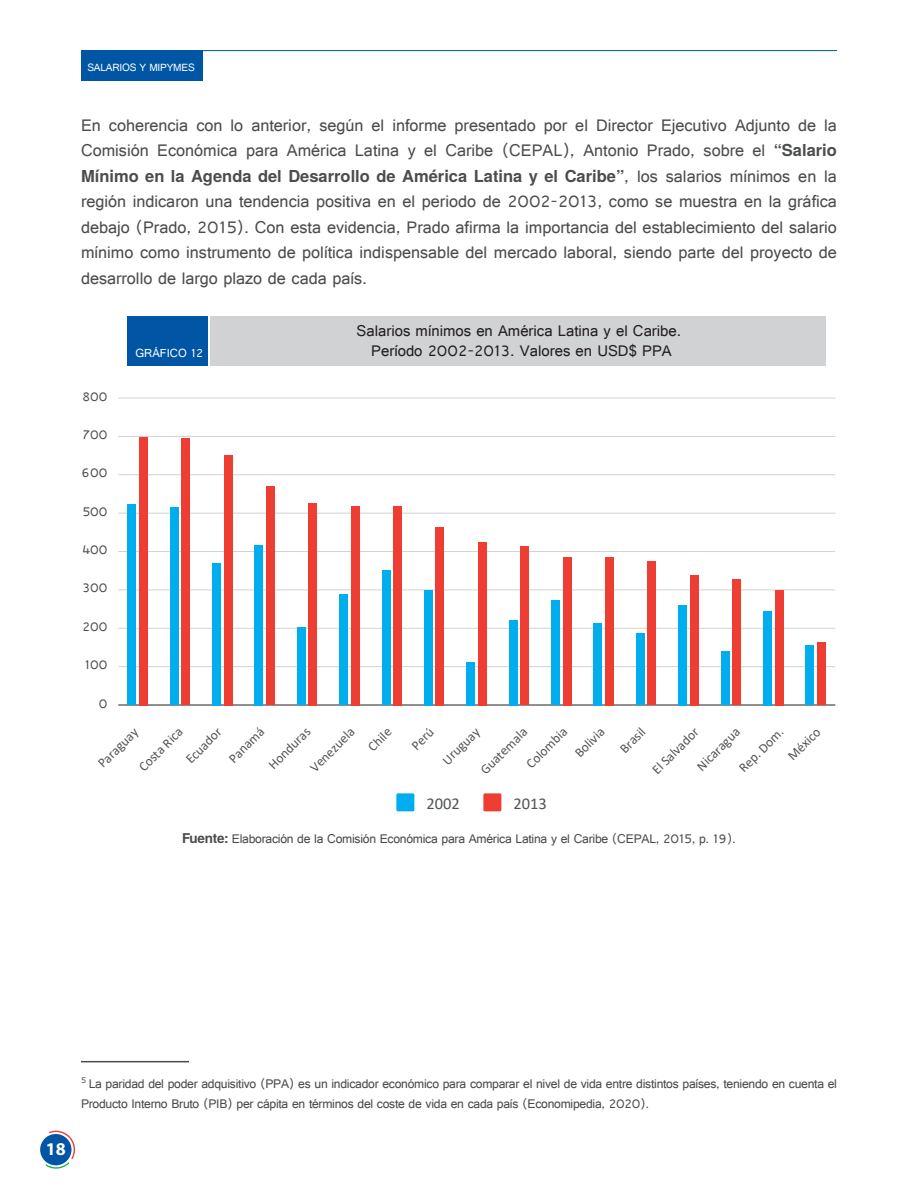
<style>
.page{position:relative;width:918px;height:1188px;background:#fff}
.page>*{position:absolute;margin:0;border:0;box-sizing:border-box;transform-origin:0 0}
.t1{font:18px/25.5px "Raavi";color:#4b4c4d}
.t2{font:700 18px "Myriad Pro";color:#fff}
.t3{font:700 16.5px "Te X Gyre Heros";color:#4b4c4d}
.t4{font:16.5px "Raavi";color:#231f20}
.t5{font:16.5px "Calibri";color:#515456}
.t6{font:13.5px/19.5px "Raavi";letter-spacing:-.02em;color:#4b4c4d}
.t7{font:13.5px/28.8px "Calibri";color:#515456}
.t8{font:12.45px "Raavi";color:#fff}
.t9{font:11.25px "Raavi";letter-spacing:-.02em;color:#fff}
.s1{font-family:"Te X Gyre Heros";font-weight:700;font-size:16.5px}
.s2{font-family:"Raavi";font-weight:400;font-size:18px}
.s3{font-family:"Te X Gyre Heros";font-weight:700}
</style>
<div class="page">
<hr style="left:180px;top:50px;width:657px;height:1px;background:#0155a5">
<div style="left:40px;top:1134px;width:31px;height:31px;background:#0155a5;border-radius:50%"></div>
<svg style="left:46px;top:1131px;width:29px;height:38px"></svg>
<div style="left:81px;top:50px;width:121px;height:31px;background:#0155a5"></div>
<hr style="left:81px;top:1061px;width:108px;height:1px;background:#4b4c4d">
<div style="left:210px;top:316px;width:616px;height:50px;background:#d1d2d4"></div>
<div style="left:127px;top:316px;width:81px;height:50px;background:#0155a5"></div>
<hr style="left:118px;top:666px;width:717px;height:1px;background:#d1d2d4">
<hr style="left:118px;top:628px;width:717px;height:1px;background:#d1d2d4">
<hr style="left:118px;top:590px;width:717px;height:1px;background:#d1d2d4">
<hr style="left:118px;top:551px;width:717px;height:1px;background:#d1d2d4">
<hr style="left:118px;top:513px;width:717px;height:1px;background:#d1d2d4">
<hr style="left:118px;top:474px;width:717px;height:1px;background:#d1d2d4">
<hr style="left:118px;top:436px;width:717px;height:1px;background:#d1d2d4">
<hr style="left:118px;top:398px;width:717px;height:1px;background:#d1d2d4">
<hr style="left:118px;top:705px;width:717px;height:1px;background:#231f20">
<div style="left:594px;top:623px;width:8px;height:82px;background:#00aeef"></div>
<div style="left:605px;top:557px;width:9px;height:148px;background:#ee3e34"></div>
<div style="left:636px;top:633px;width:9px;height:72px;background:#00aeef"></div>
<div style="left:648px;top:561px;width:8px;height:144px;background:#ee3e34"></div>
<div style="left:551px;top:600px;width:9px;height:105px;background:#00aeef"></div>
<div style="left:563px;top:557px;width:8px;height:148px;background:#ee3e34"></div>
<div style="left:170px;top:507px;width:8px;height:198px;background:#00aeef"></div>
<div style="left:181px;top:438px;width:9px;height:267px;background:#ee3e34"></div>
<div style="left:212px;top:563px;width:9px;height:142px;background:#00aeef"></div>
<div style="left:224px;top:455px;width:8px;height:250px;background:#ee3e34"></div>
<div style="left:678px;top:605px;width:9px;height:100px;background:#00aeef"></div>
<div style="left:690px;top:575px;width:9px;height:130px;background:#ee3e34"></div>
<div style="left:509px;top:620px;width:9px;height:85px;background:#00aeef"></div>
<div style="left:520px;top:546px;width:9px;height:159px;background:#ee3e34"></div>
<div style="left:297px;top:627px;width:9px;height:78px;background:#00aeef"></div>
<div style="left:308px;top:503px;width:9px;height:202px;background:#ee3e34"></div>
<div style="left:763px;top:611px;width:9px;height:94px;background:#00aeef"></div>
<div style="left:775px;top:590px;width:8px;height:115px;background:#ee3e34"></div>
<div style="left:805px;top:645px;width:9px;height:60px;background:#00aeef"></div>
<div style="left:817px;top:642px;width:9px;height:63px;background:#ee3e34"></div>
<div style="left:721px;top:651px;width:8px;height:54px;background:#00aeef"></div>
<div style="left:732px;top:579px;width:9px;height:126px;background:#ee3e34"></div>
<div style="left:254px;top:545px;width:9px;height:160px;background:#00aeef"></div>
<div style="left:266px;top:486px;width:9px;height:219px;background:#ee3e34"></div>
<div style="left:424px;top:590px;width:9px;height:115px;background:#00aeef"></div>
<div style="left:436px;top:527px;width:8px;height:178px;background:#ee3e34"></div>
<div style="left:339px;top:594px;width:9px;height:111px;background:#00aeef"></div>
<div style="left:351px;top:506px;width:9px;height:199px;background:#ee3e34"></div>
<div style="left:466px;top:662px;width:9px;height:43px;background:#00aeef"></div>
<div style="left:478px;top:542px;width:9px;height:163px;background:#ee3e34"></div>
<div style="left:127px;top:504px;width:9px;height:201px;background:#00aeef"></div>
<div style="left:139px;top:437px;width:9px;height:268px;background:#ee3e34"></div>
<div style="left:382px;top:570px;width:8px;height:135px;background:#00aeef"></div>
<div style="left:393px;top:506px;width:9px;height:199px;background:#ee3e34"></div>
<div style="left:396px;top:793px;width:18px;height:18px;background:#00aeef;border-radius:2px"></div>
<div style="left:483px;top:793px;width:18px;height:18px;background:#ee3e34;border-radius:2px"></div>
<p class="t9" style="left:87px;top:61px;width:109px">SALARIOS Y MIPYMES</p>
<p class="t1" style="left:81px;top:112px;width:758px">En coherencia con lo anterior, según el informe presentado por el Director Ejecutivo Adjunto de la<br>Comisión Económica para América Latina y el Caribe (CEPAL), Antonio Prado, sobre el <span class="s1">“Salario</span></p>
<p class="t3" style="left:81px;top:163px;width:757px">Mínimo en la Agenda del Desarrollo de América Latina y el Caribe”<span class="s2">, los salarios mínimos en la</span></p>
<p class="t1" style="left:81px;top:188px;width:758px;text-align:justify">región indicaron una tendencia positiva en el periodo de 2002-2013, como se muestra en la gráfica debajo (Prado, 2015). Con esta evidencia, Prado afirma la importancia del establecimiento del salario mínimo como instrumento de política indispensable del mercado laboral, siendo parte del proyecto de desarrollo de largo plazo de cada país.</p>
<p class="t4" style="left:357px;top:321px;width:326px">Salarios mínimos en América Latina y el Caribe.</p>
<p class="t6" style="left:82px;top:386px;width:27px">800</p>
<p class="t6" style="left:82px;top:425px;width:27px">700</p>
<p class="t6" style="left:81px;top:463px;width:28px">600</p>
<p class="t6" style="left:82px;top:501px;width:27px">500</p>
<p class="t6" style="left:82px;top:540px;width:27px">400</p>
<p class="t6" style="left:82px;top:578px;width:27px">300</p>
<p class="t6" style="left:83px;top:616px;width:26px">200</p>
<p class="t6" style="left:85px;top:655px;width:24px">100</p>
<p class="t6" style="left:99px;top:693px;width:10px">0</p>
<p class="t8" style="left:136px;top:345px;width:69px">GRÁFICO 12</p>
<p class="t4" style="left:371px;top:341px;width:302px">Período 2002-2013. Valores en USD$ PPA</p>
<p class="t7" style="left:221px;top:750px;width:46px;rotate:-45deg">Panamá</p>
<p class="t7" style="left:403px;top:737px;width:27px;rotate:-45deg">Perú</p>
<p class="t7" style="left:591px;top:720px;width:31px;text-indent:-35px;rotate:-45deg">Bolivia<br>Brasil</p>
<p class="t7" style="left:159px;top:732px;width:46px;line-height:27.5px;text-indent:-39px;rotate:-45deg">Costa Rica<br>Ecuador</p>
<p class="t7" style="left:472px;top:762px;width:62px;rotate:-45deg">Guatemala</p>
<p class="t7" style="left:644px;top:761px;width:61px;rotate:-45deg">El Salvador</p>
<p class="t7" style="left:90px;top:755px;width:52px;rotate:-45deg">Paraguay</p>
<p class="t7" style="left:434px;top:752px;width:48px;rotate:-45deg">Uruguay</p>
<p class="t7" style="left:260px;top:757px;width:55px;rotate:-45deg">Honduras</p>
<p class="t7" style="left:762px;top:730px;width:42px;line-height:26.1px;text-indent:-43px;rotate:-45deg">Rep. Dom.<br>México</p>
<p class="t7" style="left:360px;top:738px;width:29px;rotate:-45deg">Chile</p>
<p class="t7" style="left:689px;top:758px;width:57px;rotate:-45deg">Nicaragua</p>
<p class="t7" style="left:302px;top:759px;width:58px;rotate:-45deg">Venezuela</p>
<p class="t7" style="left:518px;top:756px;width:53px;rotate:-45deg">Colombia</p>
<p class="t5" style="left:426px;top:792px;width:35px">2002</p>
<p class="t5" style="left:513px;top:792px;width:35px">2013</p>
<p class="t6" style="left:182px;top:828px;width:555px"><span class="s3">Fuente:</span> Elaboración de la Comisión Económica para América Latina y el Caribe (CEPAL, 2015, p. 19).</p>
<p class="t2" style="left:46px;top:1137px;width:21px">18</p>
<p class="t6" style="left:81px;top:1074px;width:758px"><sup>5</sup> La paridad del poder adquisitivo (PPA) es un indicador económico para comparar el nivel de vida entre distintos países, teniendo en cuenta el<br>Producto Interno Bruto (PIB) per cápita en términos del coste de vida en cada país (Economipedia, 2020).</p>
</div>
